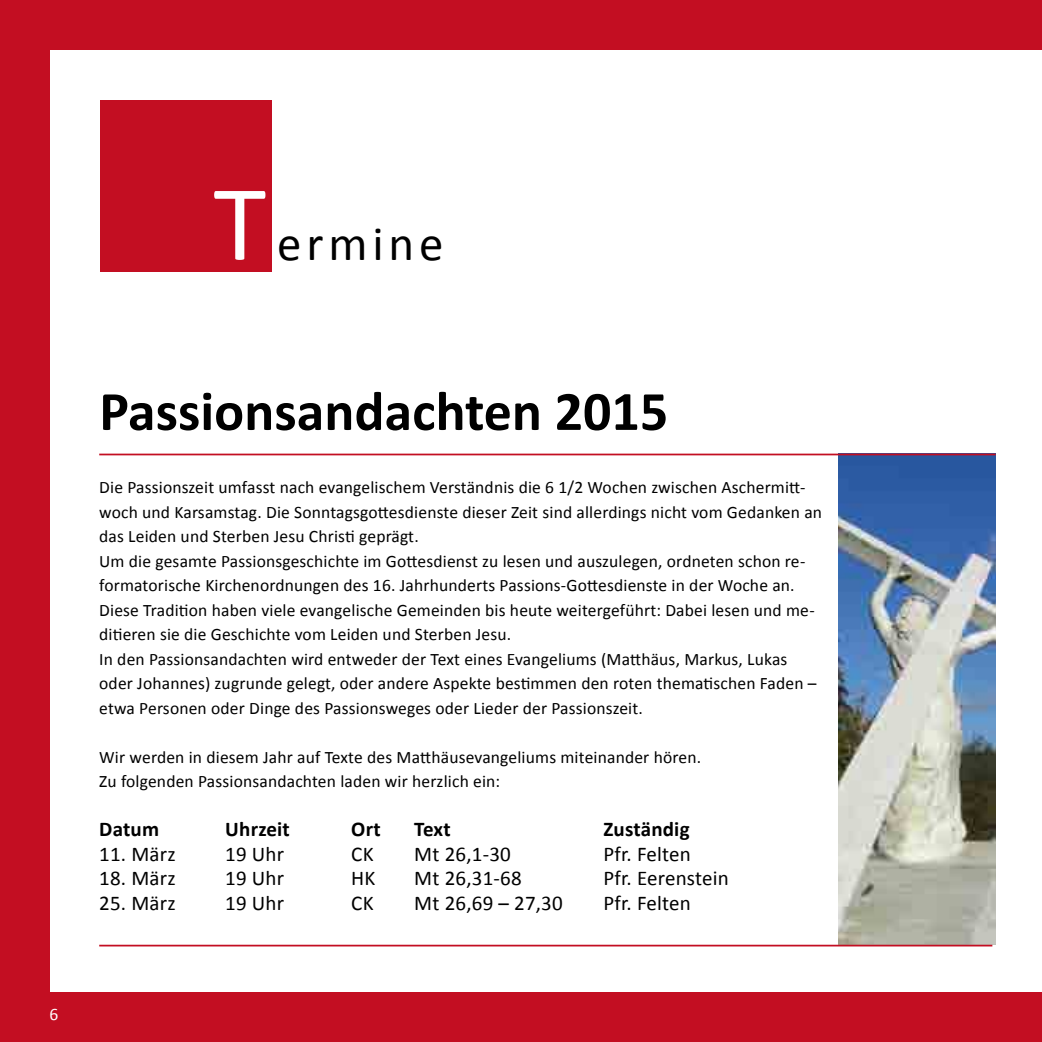
<style>
.page{position:relative;width:1042px;height:1042px;background:#c30e22}
.page>*{position:absolute;margin:0;border:0;box-sizing:border-box;transform-origin:0 0}
.t1{font:700 56px "Calibri";color:#000}
.t2{font:49px "Calibri";letter-spacing:.1em;color:#000}
.t3{font:21px "Calibri";letter-spacing:.01em;color:#000}
.t4{font:700 21px "Calibri";letter-spacing:.01em;color:#000}
.t5{font:17.5px/24.5px "Calibri";letter-spacing:.01em;color:#000}
.t6{font:17.5px "Calibri";color:#fff}
.s1{font-size:108.5px;color:#fff}
</style>
<div class="page">
<div style="left:50px;top:50px;width:992px;height:942px;background:#fff"></div>
<div style="left:100px;top:100px;width:172px;height:172px;background:#c30e22"></div>
<img style="left:838px;top:453px;width:157px;height:491px">
<hr style="left:99px;top:454px;width:896px;height:1px;background:#c30e22">
<hr style="left:99px;top:944px;width:893px;height:2px;background:#c30e22">
<h2 class="t2" style="left:213px;top:212px;width:232px"><span class="s1">T</span> ermine</h2>
<p class="t6" style="left:50px;top:1003px;width:10px">6</p>
<h1 class="t1" style="left:99px;top:375px;width:570px">Passionsandachten 2015</h1>
<p class="t5" style="left:99px;top:475px;width:724px">Die Passionszeit umfasst nach evangelischem Verständnis die 6 1/2 Wochen zwischen Aschermitt&shy;woch und Karsamstag. Die Sonntagsgottesdienste dieser Zeit sind allerdings nicht vom Gedanken an das Leiden und Sterben Jesu Christi geprägt.<br>Um die gesamte Passionsgeschichte im Gottesdienst zu lesen und auszulegen, ordneten schon re&shy;formatorische Kirchenordnungen des 16. Jahrhunderts Passions-Gottesdienste in der Woche an.<br>Diese Tradition haben viele evangelische Gemeinden bis heute weitergeführt: Dabei lesen und me&shy;ditieren sie die Geschichte vom Leiden und Sterben Jesu.<br>In den Passionsandachten wird entweder der Text eines Evangeliums (Matthäus, Markus, Lukas oder Johannes) zugrunde gelegt, oder andere Aspekte bestimmen den roten thematischen Faden – etwa Personen oder Dinge des Passionsweges oder Lieder der Passionszeit.</p>
<p class="t5" style="left:99px;top:745px;width:603px">Wir werden in diesem Jahr auf Texte des Matthäusevangeliums miteinander hören.<br>Zu folgenden Passionsandachten laden wir herzlich ein:</p>
<p class="t4" style="left:99px;top:816px;width:61px">Datum</p>
<p class="t4" style="left:225px;top:816px;width:66px">Uhrzeit</p>
<p class="t4" style="left:351px;top:816px;width:31px">Ort</p>
<p class="t4" style="left:414px;top:816px;width:38px">Text</p>
<p class="t4" style="left:603px;top:816px;width:88px">Zuständig</p>
<p class="t3" style="left:99px;top:840px;width:78px">11. März</p>
<p class="t3" style="left:225px;top:840px;width:60px">19 Uhr</p>
<p class="t3" style="left:351px;top:840px;width:24px">CK</p>
<p class="t3" style="left:414px;top:840px;width:98px">Mt 26,1-30</p>
<p class="t3" style="left:603px;top:840px;width:89px">Pfr. Felten</p>
<p class="t3" style="left:99px;top:865px;width:78px">18. März</p>
<p class="t3" style="left:225px;top:865px;width:60px">19 Uhr</p>
<p class="t3" style="left:351px;top:865px;width:26px">HK</p>
<p class="t3" style="left:414px;top:865px;width:109px">Mt 26,31-68</p>
<p class="t3" style="left:603px;top:865px;width:127px">Pfr. Eerenstein</p>
<p class="t3" style="left:99px;top:889px;width:78px">25. März</p>
<p class="t3" style="left:225px;top:889px;width:60px">19 Uhr</p>
<p class="t3" style="left:351px;top:889px;width:24px">CK</p>
<p class="t3" style="left:414px;top:889px;width:150px">Mt 26,69 – 27,30</p>
<p class="t3" style="left:603px;top:889px;width:89px">Pfr. Felten</p>
</div>
